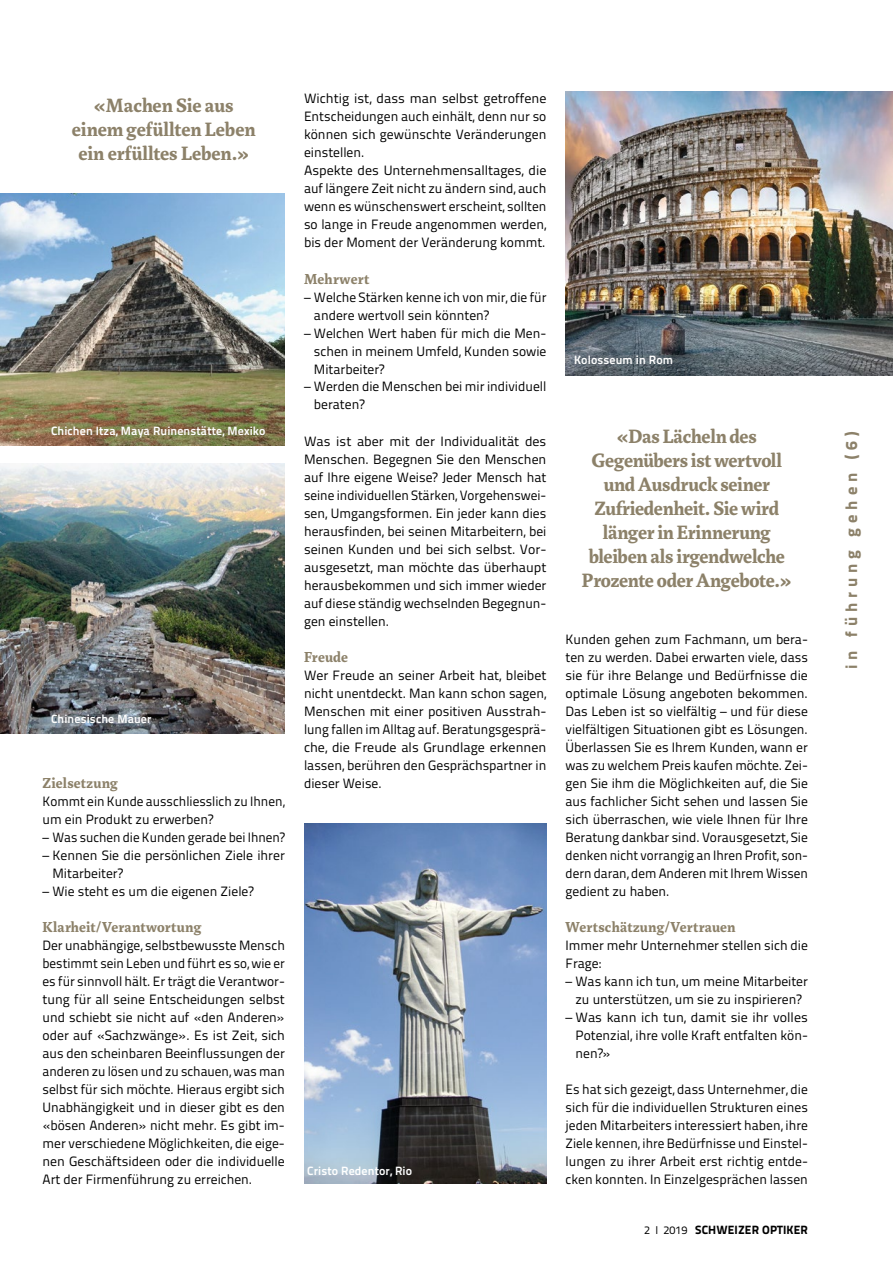
<style>
.page{position:relative;width:893px;height:1263px;background:#fff}
.page>*{position:absolute;margin:0;border:0;box-sizing:border-box;transform-origin:0 0}
.t1{font:700 21px/24px "Marat Pro";letter-spacing:-.01em;color:#8c8169;text-align:center}
.t2{font:16.5px "Titillium Text 25 L 999 wt";letter-spacing:.295em;color:#8c8169}
.t3{font:700 15.75px "Marat Pro";letter-spacing:.015em;color:#8c8169}
.t4{font:13.5px/18px "Titillium Text 25 L 400 wt";color:#000;text-align:justify}
.t5{font:12px "Titillium Text 25 L 800 wt";letter-spacing:.01em;color:#fff}
.t6{font:12px "Titillium Text 25 L 999 wt";letter-spacing:.01em;color:#000}
.s1{font-family:"Titillium Text 25 L 400 wt";font-size:11.25px}
</style>
<div class="page">
<img style="left:0;top:193px;width:285px;height:252px">
<img style="left:0;top:463px;width:285px;height:270px">
<img style="left:566px;top:91px;width:327px;height:284px">
<img style="left:304px;top:823px;width:242px;height:360px">
<h1 class="t1" style="left:72px;top:93px;width:185px">«Machen Sie aus einem gefüllten Leben ein erfülltes Leben.»</h1>
<p class="t5" style="left:51px;top:421px;width:216px">Chichen Itza, Maya Ruinenstätte, Mexiko</p>
<p class="t5" style="left:51px;top:709px;width:102px">Chinesische Mauer</p>
<p class="t3" style="left:43px;top:773px;width:77px">Zielsetzung</p>
<p class="t4" style="left:43px;top:791px;width:244px">Kommt ein Kunde ausschliesslich zu Ihnen, um ein Produkt zu erwerben?</p>
<p class="t4" style="left:43px;top:827px;width:244px">– Was suchen die Kunden gerade bei Ihnen?</p>
<p class="t4" style="left:52px;top:845px;width:234px;text-indent:-10px">– Kennen Sie die persönlichen Ziele ihrer<br>Mitarbeiter?</p>
<p class="t4" style="left:43px;top:881px;width:213px">– Wie steht es um die eigenen Ziele?</p>
<p class="t3" style="left:43px;top:917px;width:160px">Klarheit/Verantwortung</p>
<p class="t4" style="left:43px;top:935px;width:244px">Der unabhängige, selbstbewusste Mensch bestimmt sein Leben und führt es so, wie er es für sinnvoll hält. Er trägt die Verantwor&shy;tung für all seine Entscheidungen selbst und schiebt sie nicht auf «den Anderen» oder auf «Sachzwänge». Es ist Zeit, sich aus den scheinbaren Beeinflussungen der anderen zu lösen und zu schauen, was man selbst für sich möchte. Hieraus ergibt sich Unabhängigkeit und in dieser gibt es den «bösen Anderen» nicht mehr. Es gibt im&shy;mer verschiedene Möglichkeiten, die eige&shy;nen Geschäftsideen oder die individuelle Art der Firmenführung zu erreichen.</p>
<p class="t4" style="left:304px;top:89px;width:244px;text-align:left">Wichtig ist, dass man selbst getroffene Entscheidungen auch einhält, denn nur so können sich gewünschte Veränderungen einstellen.<br>Aspekte des Unternehmensalltages, die auf längere Zeit nicht zu ändern sind, auch wenn es wünschenswert erscheint, sollten so lange in Freude angenommen werden, bis der Moment der Veränderung kommt.</p>
<p class="t3" style="left:304px;top:269px;width:67px">Mehrwert</p>
<p class="t4" style="left:314px;top:287px;width:234px;text-indent:-10px">– Welche Stärken kenne ich von mir, die für andere wertvoll sein könnten?</p>
<p class="t4" style="left:314px;top:323px;width:234px;text-indent:-10px">– Welchen Wert haben für mich die Men&shy;schen in meinem Umfeld, Kunden sowie Mitarbeiter?</p>
<p class="t4" style="left:314px;top:377px;width:234px;text-indent:-10px">– Werden die Menschen bei mir individuell beraten?</p>
<p class="t4" style="left:304px;top:431px;width:244px">Was ist aber mit der Individualität des Menschen. Begegnen Sie den Menschen auf Ihre eigene Weise? Jeder Mensch hat seine individuellen Stärken, Vorgehenswei&shy;sen, Umgangsformen. Ein jeder kann dies herausfinden, bei seinen Mitarbeitern, bei seinen Kunden und bei sich selbst. Vor&shy;ausgesetzt, man möchte das überhaupt herausbekommen und sich immer wieder auf diese ständig wechselnden Begegnun&shy;gen einstellen.</p>
<p class="t3" style="left:304px;top:647px;width:45px">Freude</p>
<p class="t4" style="left:304px;top:665px;width:244px">Wer Freude an seiner Arbeit hat, bleibet nicht unentdeckt. Man kann schon sagen, Menschen mit einer positiven Ausstrah&shy;lung fallen im Alltag auf. Beratungsgesprä&shy;che, die Freude als Grundlage erkennen lassen, berühren den Gesprächspartner in dieser Weise.</p>
<p class="t5" style="left:307px;top:1161px;width:106px">Cristo Redentor, Rio</p>
<p class="t5" style="left:574px;top:351px;width:101px">Kolosseum in Rom</p>
<h1 class="t1" style="left:582px;top:425px;width:211px">«Das Lächeln des<br>Gegenübers ist wertvoll und Ausdruck seiner<br>Zufriedenheit. Sie wird länger in Erinnerung bleiben als irgendwelche<br>Prozente oder Angebote.»</h1>
<p class="t4" style="left:566px;top:629px;width:244px">Kunden gehen zum Fachmann, um bera&shy;ten zu werden. Dabei erwarten viele, dass sie für ihre Belange und Bedürfnisse die optimale Lösung angeboten bekommen.<br>Das Leben ist so vielfältig – und für diese vielfältigen Situationen gibt es Lösungen.<br>Überlassen Sie es Ihrem Kunden, wann er was zu welchem Preis kaufen möchte. Zei&shy;gen Sie ihm die Möglichkeiten auf, die Sie aus fachlicher Sicht sehen und lassen Sie sich überraschen, wie viele Ihnen für Ihre Beratung dankbar sind. Vorausgesetzt, Sie denken nicht vorrangig an Ihren Profit, son&shy;dern daran, dem Anderen mit Ihrem Wissen gedient zu haben.</p>
<p class="t3" style="left:566px;top:917px;width:172px">Wertschätzung/Vertrauen</p>
<p class="t4" style="left:566px;top:935px;width:244px">Immer mehr Unternehmer stellen sich die<br>Frage:</p>
<p class="t4" style="left:566px;top:971px;width:244px;text-align:center">– Was kann ich tun, um meine Mitarbeiter zu unterstützen, um sie zu inspirieren?</p>
<p class="t4" style="left:575px;top:1007px;width:234px;text-indent:-10px">– Was kann ich tun, damit sie ihr volles Potenzial, ihre volle Kraft entfalten kön&shy;nen?»</p>
<p class="t4" style="left:566px;top:1079px;width:244px">Es hat sich gezeigt, dass Unternehmer, die sich für die individuellen Strukturen eines jeden Mitarbeiters interessiert haben, ihre Ziele kennen, ihre Bedürfnisse und Einstel&shy;lungen zu ihrer Arbeit erst richtig entde&shy;cken konnten. In Einzelgesprächen lassen</p>
<p class="t6" style="left:644px;top:1220px;width:165px"><span class="s1">2 I 2019</span> SCHWEIZER OPTIKER</p>
<p class="t2" style="left:838px;top:669px;width:239px;rotate:-90deg">in führung gehen (6)</p>
</div>
